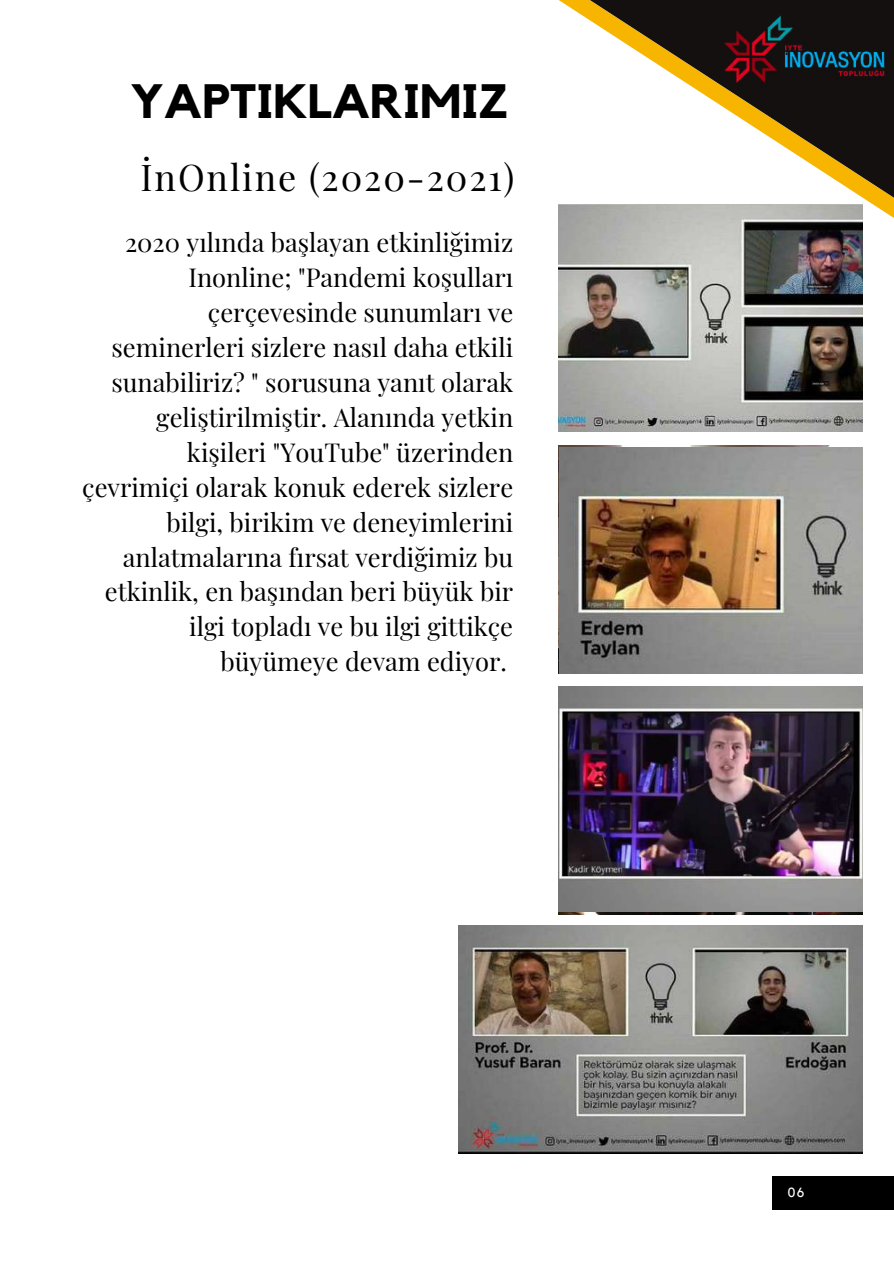
<style>
.page{position:relative;width:894px;height:1264px;background:#fff}
.page>*{position:absolute;margin:0;border:0;box-sizing:border-box;transform-origin:0 0}
.t1{font:700 48px "Kollektif";color:#000}
.t2{font:36px "Playfair Display";letter-spacing:.05em;color:#000}
.t3{font:25.5px/35px "Playfair Display";color:#000;text-align:right}
.t4{font:13.2px "Kollektif";color:#fff}
</style>
<div class="page">
<div style="left:772px;top:1176px;width:121px;height:33px;background:#000"></div>
<svg style="left:559px;top:0;width:334px;height:341px"></svg>
<img style="left:558px;top:204px;width:304px;height:228px">
<img style="left:720px;top:0;width:169px;height:119px">
<img style="left:559px;top:447px;width:303px;height:226px">
<img style="left:558px;top:686px;width:304px;height:225px">
<img style="left:458px;top:925px;width:404px;height:228px">
<h1 class="t1" style="left:130px;top:79px;width:379px">YAPTIKLARIMIZ</h1>
<h2 class="t2" style="left:140px;top:152px;width:375px">İnOnline (2020-2021)</h2>
<p class="t3" style="left:82px;top:224px;width:432px">2020 yılında başlayan etkinliğimiz Inonline; "Pandemi koşulları çerçevesinde sunumları ve seminerleri sizlere nasıl daha etkili sunabiliriz? " sorusuna yanıt olarak geliştirilmiştir. Alanında yetkin kişileri "YouTube" üzerinden çevrimiçi olarak konuk ederek sizlere bilgi, birikim ve deneyimlerini anlatmalarına fırsat verdiğimiz bu etkinlik, en başından beri büyük bir ilgi topladı ve bu ilgi gittikçe büyümeye devam ediyor.</p>
<p class="t4" style="left:787px;top:1186px;width:18px">06</p>
</div>
